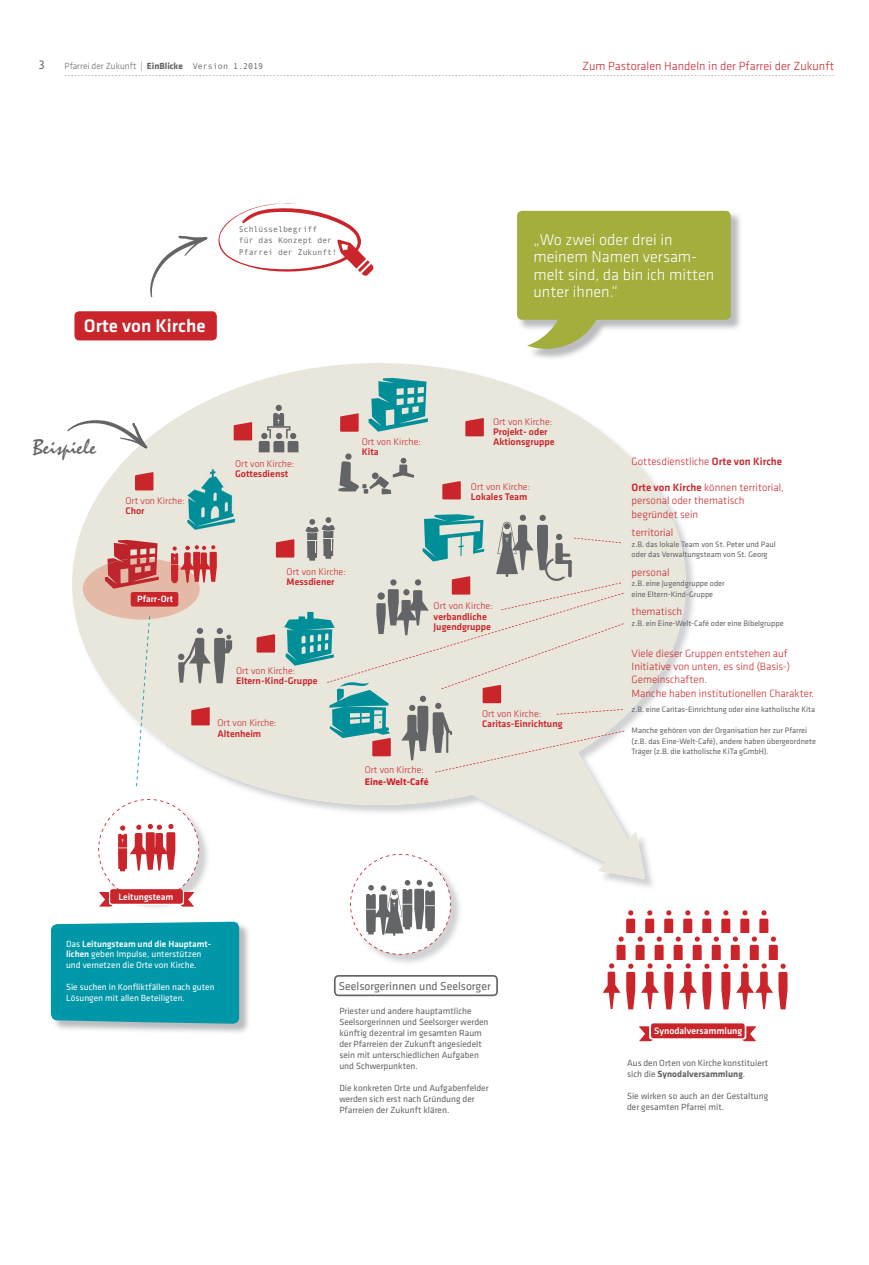
<style>
.page{position:relative;width:869px;height:1265px;background:#fff}
.page>*{position:absolute;margin:0;border:0;box-sizing:border-box;transform-origin:0 0}
.t1{font:21px "Mistral";color:#636466}
.t2{font:500 18.9px "Klavika Basic";color:#fff}
.t3{font:300 16.28px/17.5px "Klavika Basic";color:#fff}
.t4{font:300 12.25px "Klavika Basic";color:#c9252b}
.t5{font:12.25px "Andale Mono";color:#636466}
.t6{font:11.72px "Klavika Basic";color:#636466}
.t7{font:300 10.94px/13.5px "Klavika Basic";color:#c9252b}
.t8{font:300 9.89px "Klavika Basic";color:#c9252b}
.t9{font:500 9.89px/10.1px "Klavika Basic";color:#c9252b}
.t10{font:700 9.89px "Klavika Basic";color:#c9252b}
.t11{font:500 9.62px "Klavika Basic";color:#fff}
.t12{font:500 9.45px "Klavika Basic";color:#fff}
.t13{font:9.28px/10.9px "Klavika Basic";color:#636466}
.t14{font:9.28px/10.9px "Klavika Basic";color:#fff}
.t15{font:300 9.28px "Klavika Basic";color:#636466}
.t16{font:8.14px/10.5px "Klavika Basic";color:#636466}
.t17{font:8.14px/11.7px "Andale Mono";color:#636466}
.s1{font-weight:700}
.s2{font-family:"Andale Mono";font-weight:400;font-size:8.4px}
.s3{font-weight:500}
</style>
<div class="page">
<svg style="left:602px;top:910px;width:185px;height:99px"></svg>
<img style="left:685px;top:537px;width:9px;height:106px">
<svg style="left:72px;top:363px;width:613px;height:516px;fill:#e9e6dc"></svg>
<img style="left:55px;top:924px;width:194px;height:109px">
<div style="left:51px;top:922px;width:188px;height:102px;background:#0097a8"></div>
<img style="left:148px;top:800px;width:62px;height:108px">
<img style="left:380px;top:855px;width:81px;height:108px">
<svg style="left:64px;top:75px;width:769px;height:1px"></svg>
<svg style="left:98px;top:799px;width:101px;height:108px"></svg>
<div style="left:109px;top:890px;width:75px;height:15px;background:#fdf8f8;border-radius:2px"></div>
<img style="left:361px;top:256px;width:13px;height:20px">
<img style="left:519px;top:212px;width:222px;height:147px">
<div style="left:517px;top:211px;width:213px;height:109px;background:#a3ae3c;border-radius:5px"></div>
<svg style="left:526px;top:319px;width:77px;height:30px"></svg>
<svg style="left:350px;top:854px;width:101px;height:101px"></svg>
<div style="left:345px;top:453px;width:6px;height:7px;background:#636466;border-radius:50%"></div>
<svg style="left:338px;top:458px;width:76px;height:36px;background:#c3c2bb"></svg>
<div style="left:275px;top:405px;width:7px;height:6px;background:#636466;border-radius:50%"></div>
<svg style="left:258px;top:413px;width:40px;height:39px;background:#b0afaa"></svg>
<div style="left:110px;top:889px;width:73px;height:15px;background:#c9252b;border-radius:2px"></div>
<svg style="left:639px;top:1026px;width:13px;height:15px"></svg>
<svg style="left:742px;top:1026px;width:14px;height:15px"></svg>
<svg style="left:648px;top:1025px;width:98px;height:14px"></svg>
<div style="left:650px;top:1023px;width:94px;height:15px;background:#c9252b;border-radius:2px"></div>
<svg style="left:334px;top:975px;width:163px;height:21px"></svg>
<svg style="left:442px;top:481px;width:18px;height:18px"></svg>
<svg style="left:465px;top:418px;width:18px;height:18px"></svg>
<svg style="left:340px;top:413px;width:18px;height:19px"></svg>
<svg style="left:233px;top:422px;width:19px;height:18px"></svg>
<svg style="left:135px;top:472px;width:18px;height:18px"></svg>
<svg style="left:67px;top:419px;width:81px;height:30px"></svg>
<svg style="left:150px;top:235px;width:58px;height:62px"></svg>
<svg style="left:218px;top:203px;width:145px;height:70px"></svg>
<svg style="left:83px;top:540px;width:149px;height:246px"></svg>
<svg style="left:368px;top:378px;width:59px;height:54px;background:#59afb2"></svg>
<img style="left:186px;top:466px;width:52px;height:64px">
<svg style="left:236px;top:466px;width:2px;height:11px"></svg>
<svg style="left:256px;top:514px;width:368px;height:259px;background:#d5d7cf"></svg>
<div style="left:74px;top:311px;width:143px;height:29px;background:#c9252b;border-radius:5px"></div>
<h3 class="t5" style="left:38px;top:58px;width:9px">3</h3>
<p class="t15" style="left:64px;top:63px;width:200px">Pfarrei der Zukunft | <span class="s1">EinBlicke</span> <span class="s2">Version 1.2019</span></p>
<h3 class="t4" style="left:582px;top:61px;width:253px">Zum Pastoralen Handeln in der Pfarrei der Zukunft</h3>
<h2 class="t2" style="left:84px;top:319px;width:123px">Orte von Kirche</h2>
<p class="t17" style="left:239px;top:223px;width:100px">Schlüsselbegriff<br>für das Konzept der<br>Pfarrei der Zukunft!</p>
<h3 class="t3" style="left:533px;top:232px;width:182px">„Wo zwei oder drei in meinem Namen versam&shy;melt sind, da bin ich mitten unter ihnen.“</h3>
<h1 class="t1" style="left:33px;top:440px;width:65px">Beispiele</h1>
<p class="t8" style="left:125px;top:497px;width:61px">Ort von Kirche:</p>
<p class="t9" style="left:125px;top:507px;width:21px">Chor</p>
<p class="t12" style="left:137px;top:596px;width:37px">Pfarr-Ort</p>
<p class="t8" style="left:235px;top:460px;width:61px">Ort von Kirche:</p>
<p class="t9" style="left:235px;top:470px;width:55px">Gottesdienst</p>
<p class="t8" style="left:361px;top:438px;width:61px">Ort von Kirche:</p>
<p class="t9" style="left:361px;top:447px;width:19px">Kita</p>
<p class="t8" style="left:493px;top:418px;width:61px">Ort von Kirche:</p>
<p class="t9" style="left:493px;top:428px;width:63px">Projekt- oder<br>Aktionsgruppe</p>
<p class="t8" style="left:470px;top:483px;width:61px">Ort von Kirche:</p>
<p class="t9" style="left:470px;top:493px;width:58px">Lokales Team</p>
<p class="t8" style="left:286px;top:568px;width:61px">Ort von Kirche:</p>
<p class="t9" style="left:286px;top:578px;width:49px">Messdiener</p>
<p class="t8" style="left:236px;top:667px;width:61px">Ort von Kirche:</p>
<p class="t9" style="left:236px;top:677px;width:83px">Eltern-Kind-Gruppe</p>
<p class="t8" style="left:217px;top:719px;width:61px">Ort von Kirche:</p>
<p class="t9" style="left:217px;top:729px;width:45px">Altenheim</p>
<p class="t8" style="left:433px;top:602px;width:61px">Ort von Kirche:</p>
<p class="t9" style="left:433px;top:612px;width:59px">verbandliche<br>Jugendgruppe</p>
<p class="t8" style="left:364px;top:766px;width:61px">Ort von Kirche:</p>
<p class="t10" style="left:364px;top:778px;width:65px">Eine-Welt-Café</p>
<p class="t8" style="left:482px;top:710px;width:61px">Ort von Kirche:</p>
<p class="t9" style="left:482px;top:720px;width:82px">Caritas-Einrichtung</p>
<p class="t7" style="left:631px;top:456px;width:152px">Gottesdienstliche <span class="s3">Orte von Kirche</span></p>
<p class="t7" style="left:631px;top:481px;width:154px"><span class="s3">Orte von Kirche</span> können territorial, personal oder thematisch begründet sein</p>
<p class="t7" style="left:631px;top:527px;width:43px">territorial</p>
<p class="t16" style="left:631px;top:539px;width:145px">z.B. das lokale Team von St. Peter und Paul oder das Verwaltungsteam von St. Georg</p>
<p class="t7" style="left:631px;top:566px;width:39px">personal</p>
<p class="t16" style="left:631px;top:579px;width:95px">z.B. eine Jugendgruppe oder eine Eltern-Kind-Gruppe</p>
<p class="t7" style="left:631px;top:606px;width:52px">thematisch</p>
<p class="t16" style="left:631px;top:618px;width:153px">z.B. ein Eine-Welt-Café oder eine Bibelgruppe</p>
<p class="t7" style="left:631px;top:647px;width:184px">Viele dieser Gruppen entstehen auf Initiative von unten, es sind (Basis-)<br>Gemeinschaften.<br>Manche haben institutionellen Charakter.</p>
<p class="t16" style="left:631px;top:705px;width:185px">z.B. eine Caritas-Einrichtung oder eine katholische Kita</p>
<p class="t16" style="left:631px;top:726px;width:186px">Manche gehören von der Organisation her zur Pfarrei (z.B. das Eine-Welt-Café), andere haben übergeordnete<br>Träger (z.B. die katholische KiTa gGmbH).</p>
<p class="t12" style="left:118px;top:893px;width:56px">Leitungsteam</p>
<p class="t14" style="left:66px;top:939px;width:146px">Das <span class="s3">Leitungsteam und die Hauptamt&shy;lichen</span> geben Impulse, unterstützen und vernetzen die Orte von Kirche.</p>
<p class="t14" style="left:66px;top:983px;width:150px">Sie suchen in Konfliktfällen nach guten<br>Lösungen mit allen Beteiligten.</p>
<p class="t6" style="left:339px;top:981px;width:153px">Seelsorgerinnen und Seelsorger</p>
<p class="t13" style="left:339px;top:1007px;width:151px">Priester und andere hauptamtliche Seelsorgerinnen und Seelsorger werden künftig dezentral im gesamten Raum der Pfarreien der Zukunft angesiedelt sein mit unterschiedlichen Aufgaben und Schwerpunkten.</p>
<p class="t13" style="left:339px;top:1083px;width:151px">Die konkreten Orte und Aufgabenfelder werden sich erst nach Gründung der<br>Pfarreien der Zukunft klären.</p>
<p class="t11" style="left:654px;top:1027px;width:89px">Synodalversammlung</p>
<p class="t13" style="left:626px;top:1058px;width:143px">Aus den Orten von Kirche konstituiert sich die <span class="s1">Synodalversammlung</span>.</p>
<p class="t13" style="left:626px;top:1091px;width:143px">Sie wirken so auch an der Gestaltung der gesamten Pfarrei mit.</p>
</div>
